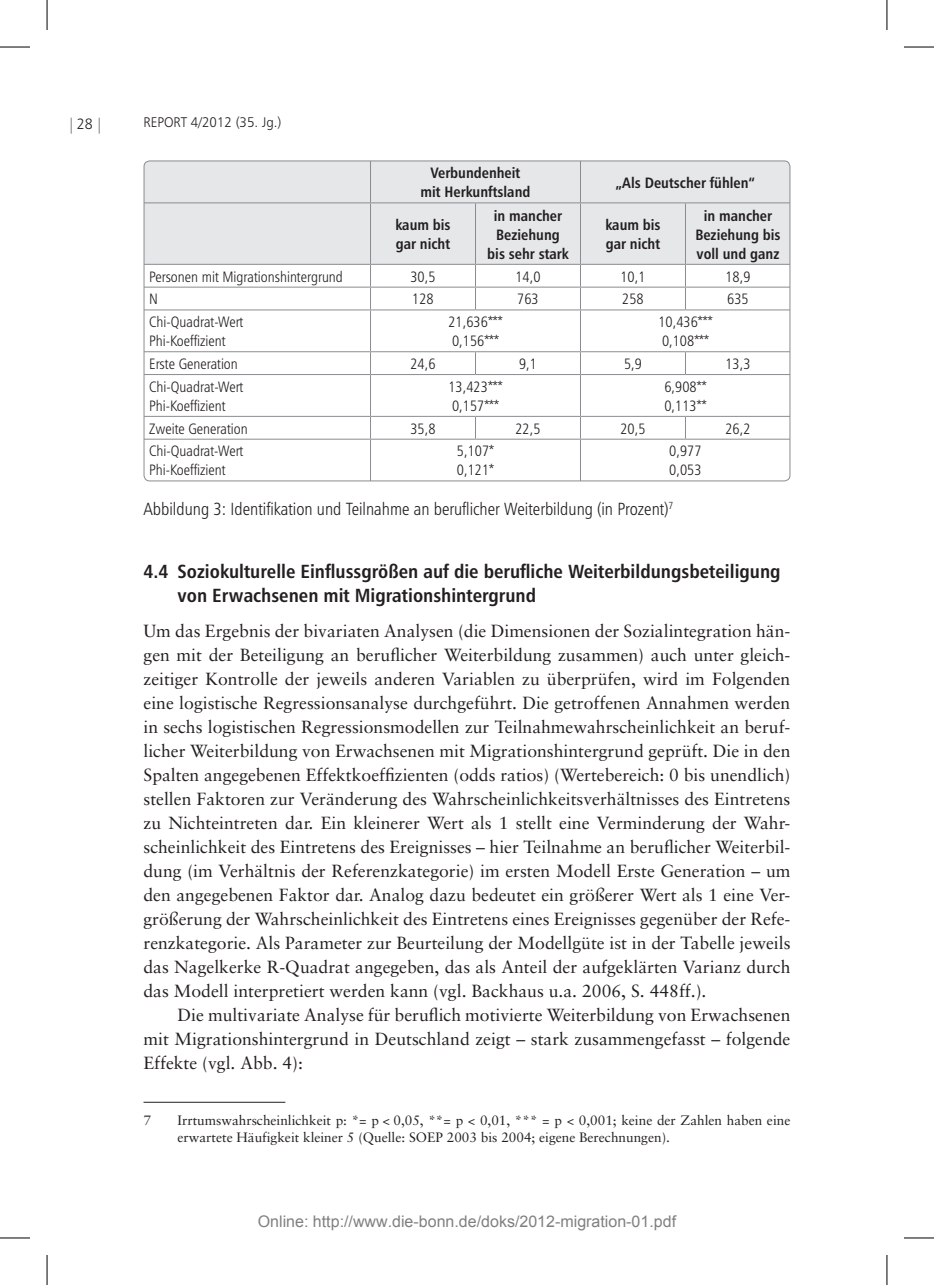
<style>
.page{position:relative;width:934px;height:1285px;background:#fff}
.page>*{position:absolute;margin:0;border:0;box-sizing:border-box;transform-origin:0 0}
.t1{font:19px/24px "Humanist 777 BT Bold Condensed B";color:#231f20}
.t2{font:17.6px/24px "Sabon";color:#231f20;text-align:justify}
.t3{font:17.6px "Humanist 777 BT Light Condensed B";color:#231f20}
.t4{font:16px "Arial";color:#808080}
.t5{font:15px/19px "Humanist 777 BT Light Condensed B";color:#231f20}
.t6{font:15px/19px "Humanist 777 BT Bold Condensed B";color:#231f20;text-align:center}
.t7{font:15px "Humanist 777 BT Light B";color:#231f20;scale:.95 1}
.t8{font:14px "Humanist 777 BT Light B";color:#231f20;scale:.95 1}
.t9{font:13.6px/16.6px "Sabon";color:#231f20}
</style>
<div class="page">
<div style="left:145px;top:161px;width:644px;height:103px;background:#e6e7e9"></div>
<hr style="left:370px;top:161px;width:1px;height:41px;background:#8a8c8f">
<hr style="left:579px;top:161px;width:1px;height:41px;background:#8a8c8f">
<hr style="left:144px;top:202px;width:226px;height:1px;background:#8a8c8f">
<hr style="left:370px;top:202px;width:105px;height:1px;background:#8a8c8f">
<hr style="left:370px;top:203px;width:1px;height:61px;background:#8a8c8f">
<hr style="left:475px;top:202px;width:105px;height:1px;background:#8a8c8f">
<hr style="left:475px;top:203px;width:1px;height:61px;background:#8a8c8f">
<hr style="left:580px;top:202px;width:105px;height:1px;background:#8a8c8f">
<hr style="left:579px;top:203px;width:1px;height:61px;background:#8a8c8f">
<hr style="left:685px;top:202px;width:104px;height:1px;background:#8a8c8f">
<hr style="left:684px;top:203px;width:1px;height:61px;background:#8a8c8f">
<hr style="left:144px;top:264px;width:226px;height:1px;background:#8a8c8f">
<hr style="left:370px;top:264px;width:105px;height:1px;background:#8a8c8f">
<hr style="left:475px;top:264px;width:105px;height:1px;background:#8a8c8f">
<hr style="left:580px;top:264px;width:105px;height:1px;background:#8a8c8f">
<hr style="left:685px;top:264px;width:104px;height:1px;background:#8a8c8f">
<hr style="left:144px;top:287px;width:226px;height:1px;background:#8a8c8f">
<hr style="left:370px;top:287px;width:105px;height:1px;background:#8a8c8f">
<svg style="left:370px;top:265px;width:1px;height:44px"></svg>
<hr style="left:475px;top:287px;width:105px;height:1px;background:#8a8c8f">
<svg style="left:475px;top:265px;width:1px;height:44px"></svg>
<hr style="left:580px;top:287px;width:105px;height:1px;background:#8a8c8f">
<hr style="left:685px;top:287px;width:104px;height:1px;background:#8a8c8f">
<hr style="left:144px;top:309px;width:226px;height:1px;background:#8a8c8f">
<hr style="left:370px;top:309px;width:105px;height:1px;background:#8a8c8f">
<hr style="left:370px;top:310px;width:1px;height:41px;background:#8a8c8f">
<hr style="left:475px;top:309px;width:105px;height:1px;background:#8a8c8f">
<hr style="left:580px;top:309px;width:105px;height:1px;background:#8a8c8f">
<hr style="left:579px;top:310px;width:1px;height:41px;background:#8a8c8f">
<hr style="left:685px;top:309px;width:104px;height:1px;background:#8a8c8f">
<hr style="left:144px;top:351px;width:226px;height:1px;background:#8a8c8f">
<hr style="left:370px;top:351px;width:105px;height:1px;background:#8a8c8f">
<svg style="left:370px;top:352px;width:1px;height:22px"></svg>
<hr style="left:475px;top:351px;width:105px;height:1px;background:#8a8c8f">
<svg style="left:475px;top:352px;width:1px;height:22px"></svg>
<hr style="left:580px;top:351px;width:105px;height:1px;background:#8a8c8f">
<hr style="left:685px;top:351px;width:104px;height:1px;background:#8a8c8f">
<hr style="left:144px;top:374px;width:226px;height:1px;background:#8a8c8f">
<hr style="left:370px;top:374px;width:105px;height:1px;background:#8a8c8f">
<hr style="left:370px;top:375px;width:1px;height:41px;background:#8a8c8f">
<hr style="left:475px;top:374px;width:105px;height:1px;background:#8a8c8f">
<hr style="left:580px;top:374px;width:105px;height:1px;background:#8a8c8f">
<hr style="left:579px;top:375px;width:1px;height:41px;background:#8a8c8f">
<hr style="left:685px;top:374px;width:104px;height:1px;background:#8a8c8f">
<hr style="left:144px;top:416px;width:226px;height:1px;background:#8a8c8f">
<hr style="left:370px;top:416px;width:105px;height:1px;background:#8a8c8f">
<svg style="left:370px;top:417px;width:1px;height:22px"></svg>
<hr style="left:475px;top:416px;width:105px;height:1px;background:#8a8c8f">
<svg style="left:475px;top:417px;width:1px;height:22px"></svg>
<hr style="left:580px;top:416px;width:105px;height:1px;background:#8a8c8f">
<hr style="left:685px;top:416px;width:104px;height:1px;background:#8a8c8f">
<hr style="left:144px;top:439px;width:226px;height:1px;background:#8a8c8f">
<hr style="left:370px;top:439px;width:105px;height:1px;background:#8a8c8f">
<hr style="left:370px;top:440px;width:1px;height:41px;background:#8a8c8f">
<hr style="left:475px;top:439px;width:105px;height:1px;background:#8a8c8f">
<hr style="left:580px;top:439px;width:105px;height:1px;background:#8a8c8f">
<hr style="left:579px;top:440px;width:1px;height:41px;background:#8a8c8f">
<hr style="left:685px;top:439px;width:104px;height:1px;background:#8a8c8f">
<hr style="left:143px;top:1102px;width:142px;height:1px;background:#231f20">
<hr style="left:0;top:47px;width:30px;height:1px;background:#000">
<hr style="left:903px;top:47px;width:30px;height:1px;background:#000">
<hr style="left:0;top:1237px;width:30px;height:1px;background:#000">
<hr style="left:903px;top:1237px;width:30px;height:1px;background:#000">
<hr style="left:47px;top:0;width:1px;height:30px;background:#000">
<hr style="left:47px;top:1255px;width:1px;height:30px;background:#000">
<hr style="left:886px;top:0;width:1px;height:30px;background:#000">
<hr style="left:886px;top:1255px;width:1px;height:30px;background:#000">
<p class="t7" style="left:77px;top:115px;width:18px">28</p>
<p class="t8" style="left:143px;top:114px;width:147px">REPORT 4/2012 (35. Jg.)</p>
<p class="t6" style="left:420px;top:163px;width:111px">Verbundenheit mit Herkunftsland</p>
<p class="t6" style="left:615px;top:173px;width:140px">„Als Deutscher fühlen“</p>
<p class="t6" style="left:395px;top:215px;width:57px;text-align:left">kaum bis gar nicht</p>
<p class="t6" style="left:487px;top:206px;width:83px">in mancher<br>Beziehung bis sehr stark</p>
<p class="t6" style="left:605px;top:215px;width:57px;text-align:left">kaum bis gar nicht</p>
<p class="t6" style="left:695px;top:206px;width:87px">in mancher<br>Beziehung bis voll und ganz</p>
<p class="t5" style="left:149px;top:266px;width:195px">Personen mit Migrationshintergrund</p>
<p class="t5" style="left:410px;top:266px;width:27px">30,5</p>
<p class="t5" style="left:515px;top:266px;width:27px">14,0</p>
<p class="t5" style="left:620px;top:266px;width:27px">10,1</p>
<p class="t5" style="left:725px;top:266px;width:27px">18,9</p>
<p class="t5" style="left:149px;top:289px;width:10px">N</p>
<p class="t5" style="left:412px;top:289px;width:23px">128</p>
<p class="t5" style="left:517px;top:289px;width:23px">763</p>
<p class="t5" style="left:622px;top:289px;width:23px">258</p>
<p class="t5" style="left:726px;top:289px;width:23px">635</p>
<p class="t5" style="left:149px;top:312px;width:96px">Chi-Quadrat-Wert<br>Phi-Koeffizient</p>
<p class="t5" style="left:448px;top:312px;width:56px">21,636***<br>0,156***</p>
<p class="t5" style="left:658px;top:312px;width:56px">10,436***<br>0,108***</p>
<p class="t5" style="left:149px;top:354px;width:90px">Erste Generation</p>
<p class="t5" style="left:410px;top:354px;width:27px">24,6</p>
<p class="t5" style="left:519px;top:354px;width:19px">9,1</p>
<p class="t5" style="left:623px;top:354px;width:19px">5,9</p>
<p class="t5" style="left:725px;top:354px;width:27px">13,3</p>
<p class="t5" style="left:149px;top:377px;width:96px">Chi-Quadrat-Wert<br>Phi-Koeffizient</p>
<p class="t5" style="left:448px;top:377px;width:56px">13,423***<br>0,157***</p>
<p class="t5" style="left:664px;top:377px;width:44px">6,908**<br>0,113**</p>
<p class="t5" style="left:149px;top:418px;width:100px">Zweite Generation</p>
<p class="t5" style="left:410px;top:418px;width:27px">35,8</p>
<p class="t5" style="left:515px;top:418px;width:27px">22,5</p>
<p class="t5" style="left:620px;top:418px;width:27px">20,5</p>
<p class="t5" style="left:725px;top:418px;width:27px">26,2</p>
<p class="t5" style="left:149px;top:441px;width:96px">Chi-Quadrat-Wert<br>Phi-Koeffizient</p>
<p class="t5" style="left:456px;top:441px;width:39px">5,107*<br>0,121*</p>
<p class="t5" style="left:669px;top:441px;width:34px">0,977<br>0,053</p>
<p class="t3" style="left:143px;top:498px;width:531px">Abbildung 3: Identifikation und Teilnahme an beruflicher Weiterbildung (in Prozent)<sup>7</sup></p>
<p class="t1" style="left:177px;top:559px;width:604px;text-indent:-34px">4.4 Soziokulturelle Einflussgrößen auf die berufliche Weiterbildungsbeteiligung von Erwachsenen mit Migrationshintergrund</p>
<p class="t2" style="left:143px;top:619px;width:648px">Um das Ergebnis der bivariaten Analysen (die Dimensionen der Sozialintegration hän&shy;gen mit der Beteiligung an beruflicher Weiterbildung zusammen) auch unter gleich&shy;zeitiger Kontrolle der jeweils anderen Variablen zu überprüfen, wird im Folgenden eine logistische Regressionsanalyse durchgeführt. Die getroffenen Annahmen werden in sechs logistischen Regressionsmodellen zur Teilnahmewahrscheinlichkeit an beruf&shy;licher Weiterbildung von Erwachsenen mit Migrationshintergrund geprüft. Die in den Spalten angegebenen Effektkoeffizienten (odds ratios) (Wertebereich: 0 bis unendlich) stellen Faktoren zur Veränderung des Wahrscheinlichkeitsverhältnisses des Eintretens zu Nichteintreten dar. Ein kleinerer Wert als 1 stellt eine Verminderung der Wahr&shy;scheinlichkeit des Eintretens des Ereignisses – hier Teilnahme an beruflicher Weiterbil&shy;dung (im Verhältnis der Referenzkategorie) im ersten Modell Erste Generation – um den angegebenen Faktor dar. Analog dazu bedeutet ein größerer Wert als 1 eine Ver&shy;größerung der Wahrscheinlichkeit des Eintretens eines Ereignisses gegenüber der Refe&shy;renzkategorie. Als Parameter zur Beurteilung der Modellgüte ist in der Tabelle jeweils das Nagelkerke R-Quadrat angegeben, das als Anteil der aufgeklärten Varianz durch das Modell interpretiert werden kann (vgl. Backhaus u.a. 2006, S. 448ff.).</p>
<p class="t2" style="left:143px;top:1003px;width:648px;text-indent:34px">Die multivariate Analyse für beruflich motivierte Weiterbildung von Erwachsenen mit Migrationshintergrund in Deutschland zeigt – stark zusammengefasst – folgende Effekte (vgl. Abb. 4):</p>
<p class="t9" style="left:143px;top:1111px;width:9px">7</p>
<p class="t9" style="left:177px;top:1111px;width:614px">Irrtumswahrscheinlichkeit p: *= p &lt; 0,05, **= p &lt; 0,01, *** = p &lt; 0,001; keine der Zahlen haben eine erwartete Häufigkeit kleiner 5 (Quelle: SOEP 2003 bis 2004; eigene Berechnungen).</p>
<p class="t4" style="left:258px;top:1211px;width:419px">Online: http://www.die-bonn.de/doks/2012-migration-01.pdf</p>
</div>
